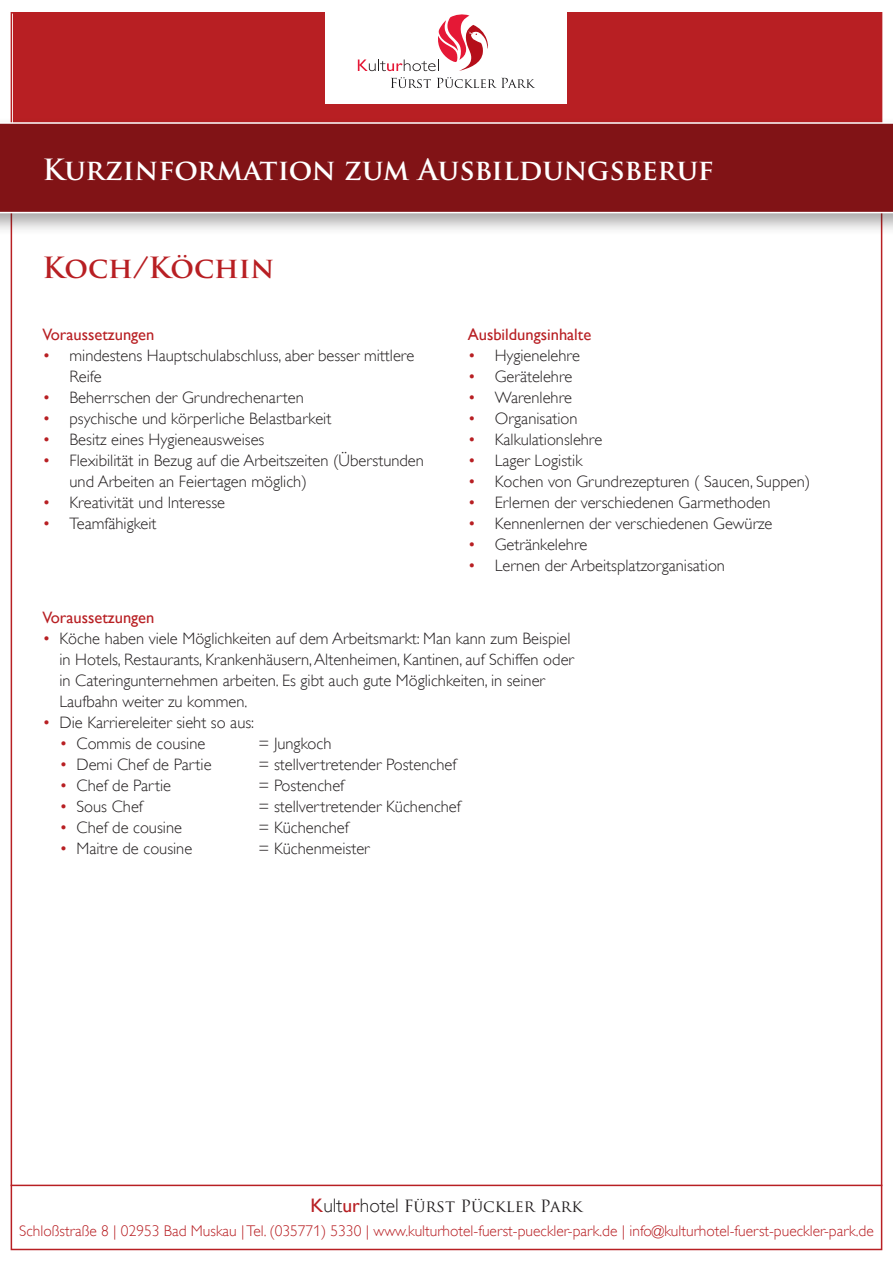
<style>
.page{position:relative;width:893px;height:1263px;background:#fff}
.page>*{position:absolute;margin:0;border:0;box-sizing:border-box;transform-origin:0 0}
.t1{font:700 28.5px "Trajan Pro";letter-spacing:-.005em;color:#fff}
.t2{font:700 28.5px "Trajan Pro";color:#b81f23}
.t3{font:300 16.5px/21px "Gill Alt One";color:#231f20}
.t4{font:16.5px "Gill Alt One";color:#b81f23}
.t5{font:16.5px "Trajan Pro";color:#231f20}
.t6{font:300 15.45px "Gill Alt One";color:#b81f23}
.s1{color:#b81f23}
.s2{font-family:"Gill Alt One";font-size:19.5px;color:#b81f23}
.s3{font-family:"Gill Alt One";font-weight:300;font-size:19.5px}
</style>
<div class="page">
<div style="left:13px;top:13px;width:867px;height:160px;background:#b81f23"></div>
<div style="left:326px;top:0;width:241px;height:104px;background:#fff"></div>
<img style="left:391px;top:77px;width:117px;height:11px">
<svg style="left:358px;top:14px;width:130px;height:57px"></svg>
<div style="left:0;top:116px;width:893px;height:119px;background:#231f20;opacity:.4"></div>
<div style="left:0;top:122px;width:893px;height:91px;background:#811316"></div>
<hr style="left:11px;top:1184px;width:871px;height:2px;background:#b81f23">
<h1 class="t1" style="left:43px;top:152px;width:673px">Kurzinformation zum Ausbildungsberuf</h1>
<h1 class="t2" style="left:43px;top:250px;width:233px">Koch/Köchin</h1>
<p class="t4" style="left:43px;top:325px;width:113px">Voraussetzungen</p>
<p class="t3" style="left:70px;top:345px;width:346px;text-indent:-27px"><span class="s1">•</span> mindestens Hauptschulabschluss, aber besser mittlere<br>Reife</p>
<p class="t3" style="left:43px;top:387px;width:263px"><span class="s1">•</span> Beherrschen der Grundrechenarten</p>
<p class="t3" style="left:43px;top:408px;width:290px"><span class="s1">•</span> psychische und körperliche Belastbarkeit</p>
<p class="t3" style="left:43px;top:429px;width:223px"><span class="s1">•</span> Besitz eines Hygieneausweises</p>
<p class="t3" style="left:70px;top:450px;width:356px;text-indent:-27px"><span class="s1">•</span> Flexibilität in Bezug auf die Arbeitszeiten (Überstunden und Arbeiten an Feiertagen möglich)</p>
<p class="t3" style="left:43px;top:492px;width:184px"><span class="s1">•</span> Kreativität und Interesse</p>
<p class="t3" style="left:43px;top:513px;width:116px"><span class="s1">•</span> Teamfähigkeit</p>
<p class="t4" style="left:468px;top:325px;width:125px">Ausbildungsinhalte</p>
<p class="t3" style="left:468px;top:345px;width:114px"><span class="s1">•</span> Hygienelehre</p>
<p class="t3" style="left:468px;top:366px;width:106px"><span class="s1">•</span> Gerätelehre</p>
<p class="t3" style="left:468px;top:387px;width:106px"><span class="s1">•</span> Warenlehre</p>
<p class="t3" style="left:468px;top:408px;width:111px"><span class="s1">•</span> Organisation</p>
<p class="t3" style="left:468px;top:429px;width:136px"><span class="s1">•</span> Kalkulationslehre</p>
<p class="t3" style="left:468px;top:450px;width:116px"><span class="s1">•</span> Lager Logistik</p>
<p class="t3" style="left:468px;top:471px;width:344px"><span class="s1">•</span> Kochen von Grundrezepturen ( Saucen, Suppen)</p>
<p class="t3" style="left:468px;top:492px;width:304px"><span class="s1">•</span> Erlernen der verschiedenen Garmethoden</p>
<p class="t3" style="left:468px;top:513px;width:306px"><span class="s1">•</span> Kennenlernen der verschiedenen Gewürze</p>
<p class="t3" style="left:468px;top:534px;width:121px"><span class="s1">•</span> Getränkelehre</p>
<p class="t3" style="left:468px;top:555px;width:259px"><span class="s1">•</span> Lernen der Arbeitsplatzorganisation</p>
<p class="t4" style="left:43px;top:608px;width:113px">Voraussetzungen</p>
<p class="t3" style="left:60px;top:628px;width:516px;text-indent:-17px"><span class="s1">•</span> Köche haben viele Möglichkeiten auf dem Arbeitsmarkt: Man kann zum Beispiel in Hotels, Restaurants, Krankenhäusern, Altenheimen, Kantinen, auf Schiffen oder in Cateringunternehmen arbeiten. Es gibt auch gute Möglichkeiten, in seiner Laufbahn weiter zu kommen.</p>
<p class="t3" style="left:43px;top:712px;width:213px"><span class="s1">•</span> Die Karriereleiter sieht so aus:</p>
<p class="t3" style="left:60px;top:733px;width:147px"><span class="s1">•</span> Commis de cousine</p>
<p class="t3" style="left:259px;top:733px;width:74px">= Jungkoch</p>
<p class="t3" style="left:60px;top:754px;width:154px"><span class="s1">•</span> Demi Chef de Partie</p>
<p class="t3" style="left:259px;top:754px;width:199px">= stellvertretender Postenchef</p>
<p class="t3" style="left:60px;top:775px;width:113px"><span class="s1">•</span> Chef de Partie</p>
<p class="t3" style="left:259px;top:775px;width:87px">= Postenchef</p>
<p class="t3" style="left:60px;top:796px;width:85px"><span class="s1">•</span> Sous Chef</p>
<p class="t3" style="left:259px;top:796px;width:204px">= stellvertretender Küchenchef</p>
<p class="t3" style="left:60px;top:817px;width:124px"><span class="s1">•</span> Chef de cousine</p>
<p class="t3" style="left:259px;top:817px;width:92px">= Küchenchef</p>
<p class="t3" style="left:60px;top:838px;width:134px"><span class="s1">•</span> Maitre de cousine</p>
<p class="t3" style="left:259px;top:838px;width:113px">= Küchenmeister</p>
<p class="t5" style="left:311px;top:1196px;width:273px"><span class="s2">K</span><span class="s3">ult</span><span class="s2">ur</span><span class="s3">hotel</span> Fürst Pückler Park</p>
<p class="t6" style="left:19px;top:1222px;width:856px">Schloßstraße 8 | 02953 Bad Muskau | Tel. (035771) 5330 | www.kulturhotel-fuerst-pueckler-park.de | info@kulturhotel-fuerst-pueckler-park.de</p>
</div>
